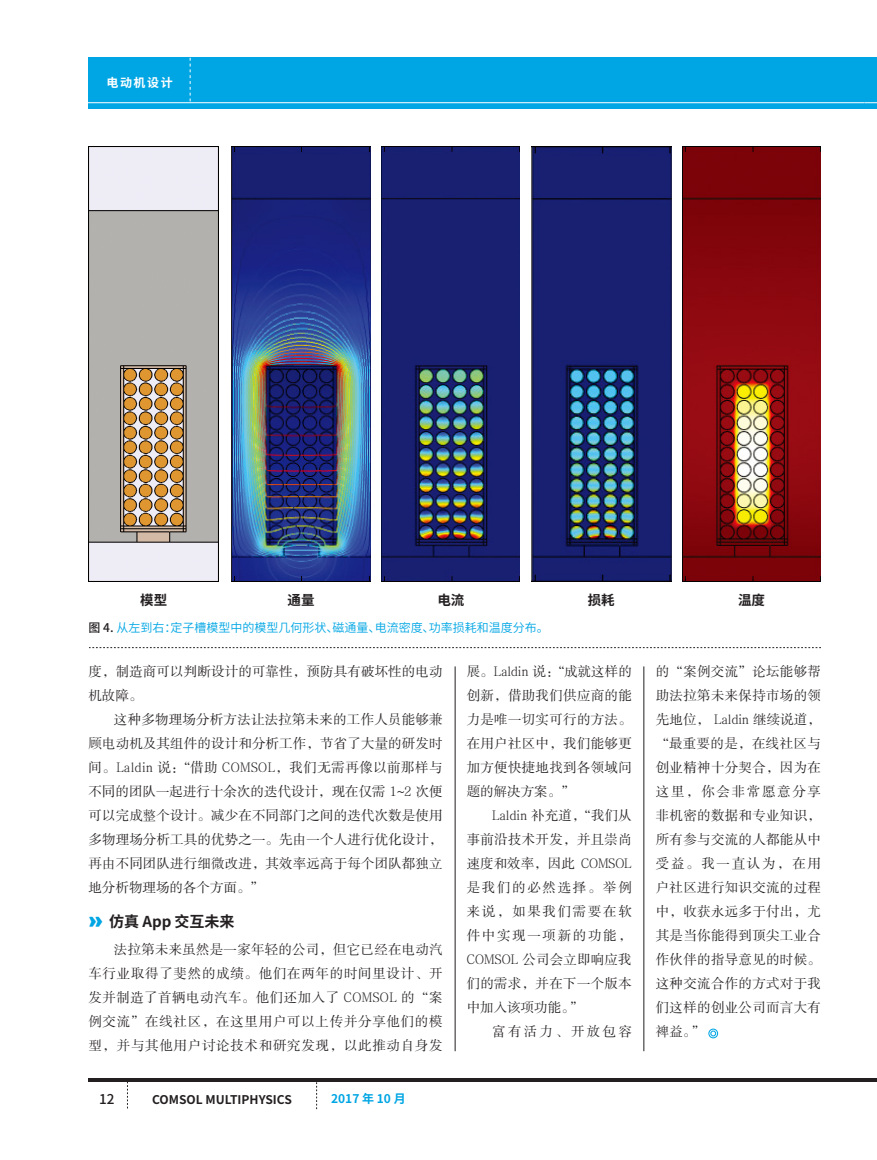
<style>
.page{position:relative;width:877px;height:1160px;background:#fff}
.page>*{position:absolute;margin:0;border:0;box-sizing:border-box;transform-origin:0 0}
.t1{font:700 15px "Source Han Sans CN";color:#231f20}
.t2{font:13.5px/24px "FZSSJW GB1 0";letter-spacing:.02em;color:#231f20;text-align:justify}
.First_Paragraph_Body{font:700 13.5px "Source Han Sans CN";color:#231f20}
.t3{font:13.5px "FZSSJW GB1 0";letter-spacing:.165em;color:#231f20}
.t4{font:500 13.5px "Source Han Sans CN";color:#231f20}
.Figure_Style{font:12px "Source Han Sans CN";color:#00a6e4}
.t5{font:700 12px "Source Han Sans CN";color:#231f20}
.t6{font:700 12px "Source Han Sans CN";color:#00a6e4}
.t7{font:700 12px "Source Han Sans CN";letter-spacing:.13em;color:#fff}
.s1{font-weight:500;color:#231f20}
.s2{font-family:"Brandon Grotesque";font-weight:900;font-size:28.5px;color:#00a6e4}
</style>
<div class="page">
<div style="left:88px;top:58px;width:775px;height:51px;background:#00a6e4"></div>
<hr style="left:78px;top:102px;width:785px;height:1px;background:#fff">
<div style="left:863px;top:58px;width:13px;height:51px;background:#00a6e4"></div>
<svg style="left:863px;top:102px;width:13px;height:1px"></svg>
<svg style="left:127px;top:1082px;width:1px;height:26px"></svg>
<svg style="left:316px;top:1082px;width:1px;height:27px"></svg>
<hr style="left:863px;top:1078px;width:13px;height:4px;background:#231f20">
<hr style="left:88px;top:1078px;width:775px;height:4px;background:#231f20">
<svg style="left:89px;top:647px;width:731px;height:1px"></svg>
<img style="left:89px;top:146px;width:129px;height:435px">
<img style="left:231px;top:146px;width:139px;height:435px">
<img style="left:382px;top:146px;width:137px;height:435px">
<img style="left:531px;top:146px;width:139px;height:435px">
<img style="left:682px;top:146px;width:138px;height:435px">
<hr style="left:454px;top:666px;width:1px;height:385px;background:#231f20">
<hr style="left:643px;top:666px;width:1px;height:385px;background:#231f20">
<svg style="left:190px;top:58px;width:1px;height:43px"></svg>
<div style="left:708px;top:1028px;width:9px;height:10px;border:1px solid #00a6e4;border-radius:50%"></div>
<svg style="left:710px;top:1030px;width:5px;height:6px"></svg>
<p class="t7" style="left:106px;top:76px;width:68px">电动机设计</p>
<p class="First_Paragraph_Body" style="left:140px;top:592px;width:28px">模型</p>
<p class="First_Paragraph_Body" style="left:287px;top:592px;width:28px">通量</p>
<p class="First_Paragraph_Body" style="left:437px;top:592px;width:28px">电流</p>
<p class="First_Paragraph_Body" style="left:587px;top:592px;width:28px">损耗</p>
<p class="First_Paragraph_Body" style="left:737px;top:592px;width:28px">温度</p>
<p class="Figure_Style" style="left:88px;top:621px;width:461px"><span class="s1">图 4.</span> 从左到右：定子槽模型中的模型几何形状、磁通量、电流密度、功率损耗和温度分布。</p>
<p class="t2" style="left:88px;top:659px;width:355px">度，制造商可以判断设计的可靠性，预防具有破坏性的电动机故障。</p>
<p class="t2" style="left:88px;top:707px;width:355px;text-indent:26px">这种多物理场分析方法让法拉第未来的工作人员能够兼顾电动机及其组件的设计和分析工作，节省了大量的研发时间。Laldin 说：“借助 COMSOL，我们无需再像以前那样与不同的团队一起进行十余次的迭代设计，现在仅需 1~2 次便可以完成整个设计。减少在不同部门之间的迭代次数是使用多物理场分析工具的优势之一。先由一个人进行优化设计，再由不同团队进行细微改进，其效率远高于每个团队都独立地分析物理场的各个方面。”</p>
<p class="t1" style="left:88px;top:912px;width:148px"><span class="s2">»</span> 仿真 App 交互未来</p>
<p class="t2" style="left:88px;top:937px;width:355px;text-indent:26px">法拉第未来虽然是一家年轻的公司，但它已经在电动汽车行业取得了斐然的成绩。他们在两年的时间里设计、开发并制造了首辆电动汽车。他们还加入了 COMSOL 的“案例交流”在线社区，在这里用户可以上传并分享他们的模型，并与其他用户讨论技术和研究发现，以此推动自身发</p>
<p class="t4" style="left:99px;top:1091px;width:17px">12</p>
<p class="t5" style="left:152px;top:1092px;width:141px">COMSOL MULTIPHYSICS</p>
<p class="t6" style="left:331px;top:1092px;width:76px">2017 年 10 月</p>
<p class="t2" style="left:466px;top:659px;width:166px">展。Laldin 说：“成就这样的创新，借助我们供应商的能力是唯一切实可行的方法。在用户社区中，我们能够更加方便快捷地找到各领域问题的解决方案。”</p>
<p class="t2" style="left:466px;top:803px;width:166px;text-indent:26px">Laldin 补充道，“我们从事前沿技术开发，并且崇尚速度和效率，因此 COMSOL是我们的必然选择。举例来说，如果我们需要在软件中实现一项新的功能，COMSOL 公司会立即响应我们的需求，并在下一个版本中加入该项功能。”</p>
<p class="t3" style="left:492px;top:1024px;width:141px">富有活力、开放包容</p>
<p class="t2" style="left:655px;top:659px;width:166px">的“案例交流”论坛能够帮助法拉第未来保持市场的领先地位， Laldin 继续说道，“最重要的是，在线社区与创业精神十分契合，因为在这里，你会非常愿意分享非机密的数据和专业知识，所有参与交流的人都能从中受益。我一直认为，在用户社区进行知识交流的过程中，收获永远多于付出，尤其是当你能得到顶尖工业合作伙伴的指导意见的时候。这种交流合作的方式对于我们这样的创业公司而言大有裨益。”</p>
</div>
